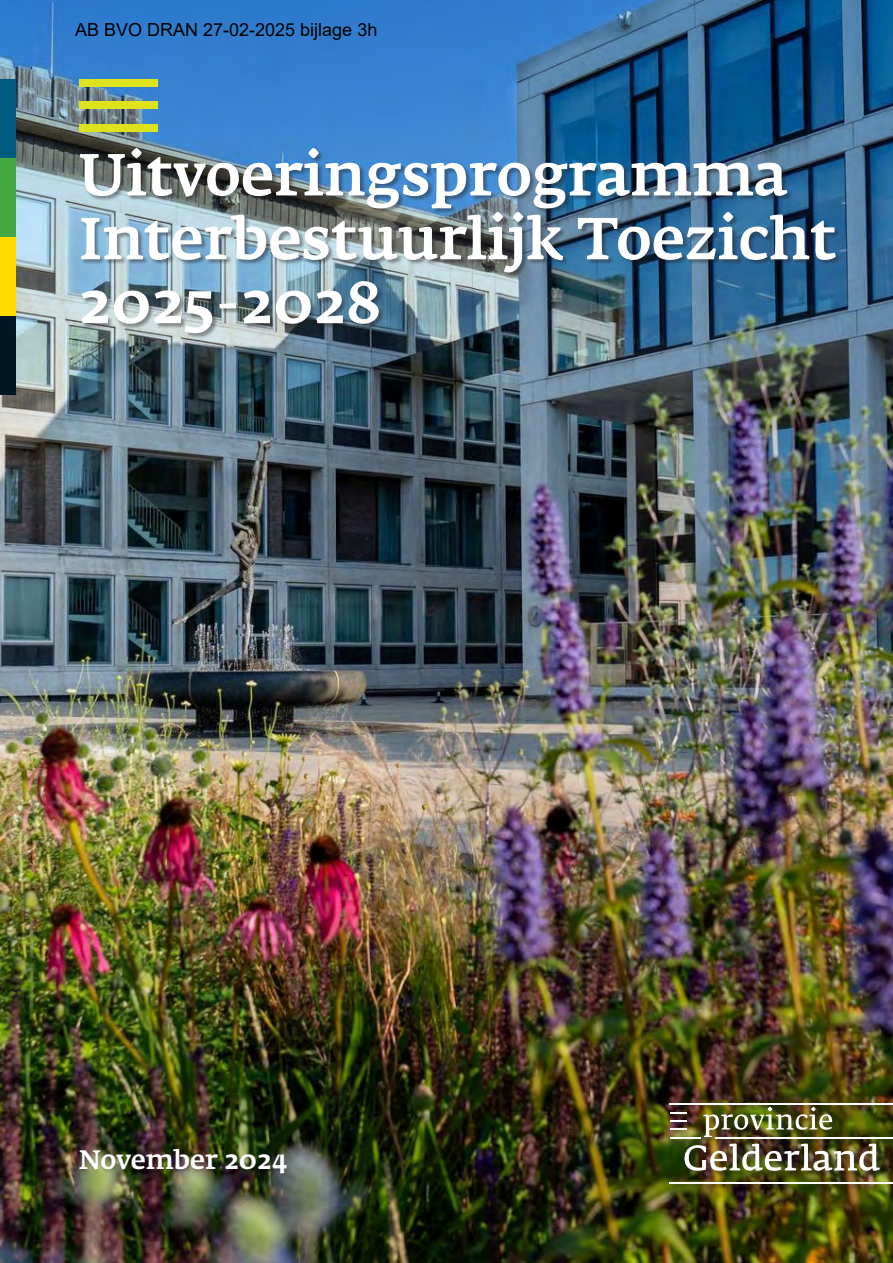
<style>
.page{position:relative;width:893px;height:1263px;background:#fff}
.page>*{position:absolute;margin:0;border:0;box-sizing:border-box;transform-origin:0 0}
._01_Titel{font:500 58.5px/63.9px "Fedra Serif A Std";color:#fff}
._01_Titel-2{font:500 26.4px "Fedra Serif A Std";color:#fff}
.t1{font:18px "Arial";color:#000}
</style>
<div class="page">
<img style="left:0;top:579px;width:893px;height:684px">
<img style="left:0;top:0;width:893px;height:579px">
<div style="left:0;top:79px;width:15px;height:79px;background:#005b7f"></div>
<div style="left:0;top:158px;width:15px;height:79px;background:#43a842"></div>
<div style="left:0;top:237px;width:15px;height:79px;background:#ffdc01"></div>
<div style="left:0;top:316px;width:15px;height:79px;background:#011622"></div>
<div style="left:79px;top:79px;width:79px;height:7px;background:#dde21c"></div>
<div style="left:79px;top:101px;width:79px;height:8px;background:#dde21c"></div>
<div style="left:79px;top:124px;width:79px;height:8px;background:#dde21c"></div>
<div style="left:79px;top:148px;width:814px;height:1041px;background:#231f20;opacity:.45"></div>
<img style="left:684px;top:1143px;width:196px;height:28px">
<img style="left:703px;top:1107px;width:129px;height:30px">
<hr style="left:670px;top:1103px;width:223px;height:2px;background:#fff">
<hr style="left:670px;top:1137px;width:30px;height:1px;background:#fff">
<svg style="left:670px;top:1128px;width:16px;height:2px"></svg>
<svg style="left:670px;top:1120px;width:16px;height:1px"></svg>
<svg style="left:670px;top:1112px;width:16px;height:1px"></svg>
<hr style="left:716px;top:1137px;width:177px;height:1px;background:#fff">
<hr style="left:670px;top:1182px;width:223px;height:1px;background:#fff">
<p class="t1" style="left:75px;top:17px;width:304px">AB BVO DRAN 27-02-2025 bijlage 3h</p>
<p class="_01_Titel" style="left:79px;top:147px;width:759px">Uitvoeringsprogramma<br>Interbestuurlijk Toezicht<br>2025-2028</p>
<p class="_01_Titel-2" style="left:79px;top:1142px;width:211px">November 2024</p>
</div>
